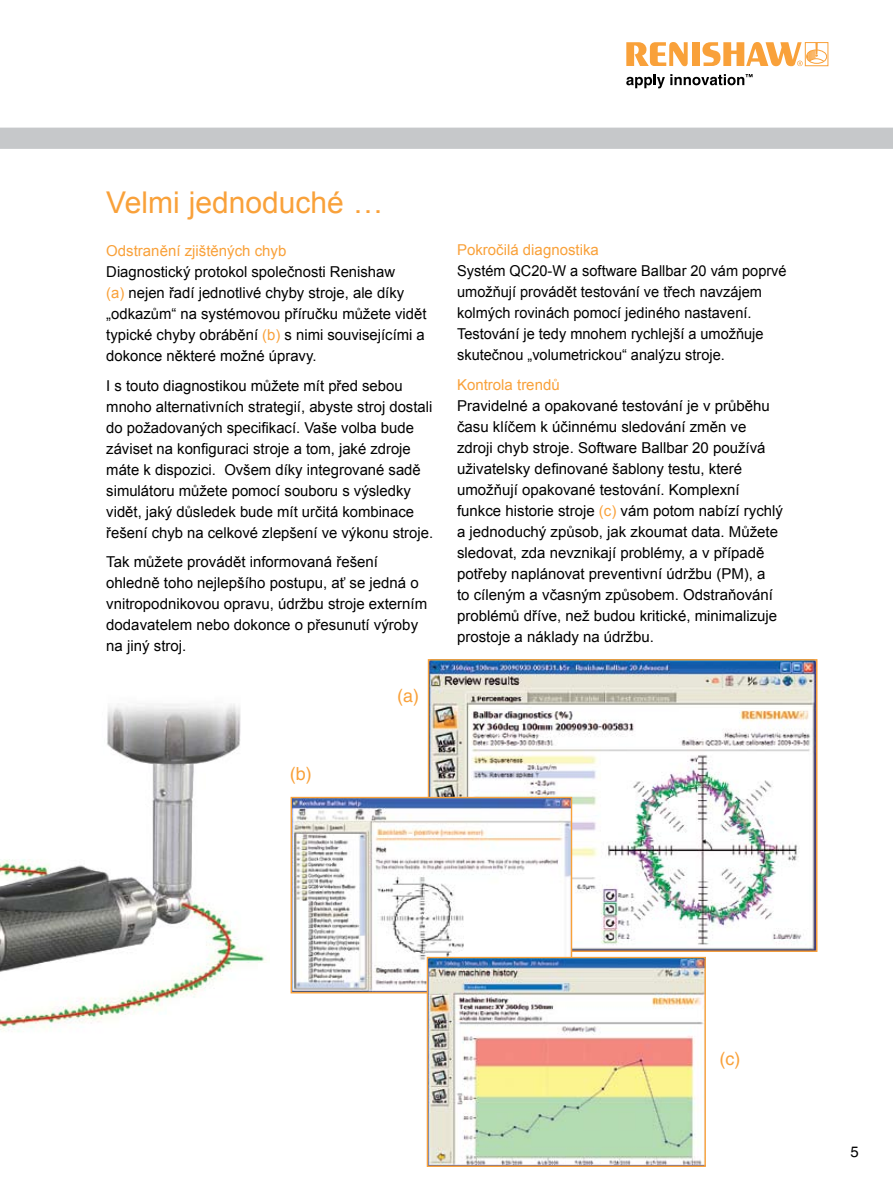
<style>
.page{position:relative;width:893px;height:1191px;background:#fff}
.page>*{position:absolute;margin:0;border:0;box-sizing:border-box;transform-origin:0 0}
.t1{font:30px "Arial";color:#f9a13a}
.t2{font:18px "Helvetica";color:#f9a13a}
.t3{font:15px/21px "Arial";color:#000}
.t4{font:15px "Arial";color:#f9a13a}
.t5{font:15px "Helvetica";color:#000}
.s1{color:#f9a13a}
</style>
<div class="page">
<img style="left:430px;top:661px;width:385px;height:289px">
<img style="left:0;top:704px;width:265px;height:328px">
<svg style="left:626px;top:42px;width:62px;height:24px"></svg>
<div style="left:692px;top:42px;width:8px;height:24px;background:#f9a13a"></div>
<div style="left:805px;top:42px;width:23px;height:24px;border:1px solid #f9a13a"></div>
<div style="left:806px;top:50px;width:21px;height:14px;border:1px solid #f9a13a;border-radius:50%"></div>
<svg style="left:702px;top:42px;width:122px;height:24px"></svg>
<svg style="left:626px;top:74px;width:127px;height:14px"></svg>
<div style="left:0;top:128px;width:893px;height:21px;background:#c6c8ca"></div>
<img style="left:293px;top:799px;width:277px;height:192px">
<div style="left:291px;top:797px;width:281px;height:196px;border:1px solid #f9a13a"></div>
<img style="left:429px;top:958px;width:275px;height:207px">
<div style="left:427px;top:956px;width:279px;height:211px;border:1px solid #f9a13a"></div>
<h1 class="t1" style="left:106px;top:183px;width:278px">Velmi jednoduché …</h1>
<p class="t4" style="left:106px;top:241px;width:182px">Odstranění zjištěných chyb</p>
<p class="t3" style="left:106px;top:261px;width:322px">Diagnostický protokol společnosti Renishaw<br><span class="s1">(a)</span> nejen řadí jednotlivé chyby stroje, ale díky „odkazům“ na systémovou příručku můžete vidět typické chyby obrábění <span class="s1">(b)</span> s nimi souvisejícími a dokonce některé možné úpravy.</p>
<p class="t3" style="left:106px;top:375px;width:328px">I s touto diagnostikou můžete mít před sebou mnoho alternativních strategií, abyste stroj dostali do požadovaných specifikací. Vaše volba bude záviset na konfiguraci stroje a tom, jaké zdroje máte k dispozici. Ovšem díky integrované sadě simulátoru můžete pomocí souboru s výsledky vidět, jaký důsledek bude mít určitá kombinace řešení chyb na celkové zlepšení ve výkonu stroje.</p>
<p class="t3" style="left:106px;top:551px;width:322px">Tak můžete provádět informovaná řešení ohledně toho nejlepšího postupu, ať se jedná o vnitropodnikovou opravu, údržbu stroje externím dodavatelem nebo dokonce o přesunutí výroby na jiný stroj.</p>
<p class="t2" style="left:290px;top:763px;width:23px">(b)</p>
<p class="t2" style="left:397px;top:685px;width:23px">(a)</p>
<p class="t4" style="left:457px;top:240px;width:143px">Pokročilá diagnostika</p>
<p class="t3" style="left:457px;top:261px;width:331px">Systém QC20-W a software Ballbar 20 vám poprvé umožňují provádět testování ve třech navzájem kolmých rovinách pomocí jediného nastavení.<br>Testování je tedy mnohem rychlejší a umožňuje skutečnou „volumetrickou“ analýzu stroje.</p>
<p class="t4" style="left:457px;top:375px;width:104px">Kontrola trendů</p>
<p class="t3" style="left:457px;top:395px;width:327px">Pravidelné a opakované testování je v průběhu času klíčem k účinnému sledování změn ve zdroji chyb stroje. Software Ballbar 20 používá uživatelsky definované šablony testu, které umožňují opakované testování. Komplexní funkce historie stroje <span class="s1">(c)</span> vám potom nabízí rychlý a jednoduchý způsob, jak zkoumat data. Můžete sledovat, zda nevznikají problémy, a v případě potřeby naplánovat preventivní údržbu (PM), a<br>to cíleným a včasným způsobem. Odstraňování problémů dříve, než budou kritické, minimalizuje prostoje a náklady na údržbu.</p>
<p class="t2" style="left:719px;top:1048px;width:22px">(c)</p>
<p class="t5" style="left:851px;top:1143px;width:10px">5</p>
</div>
